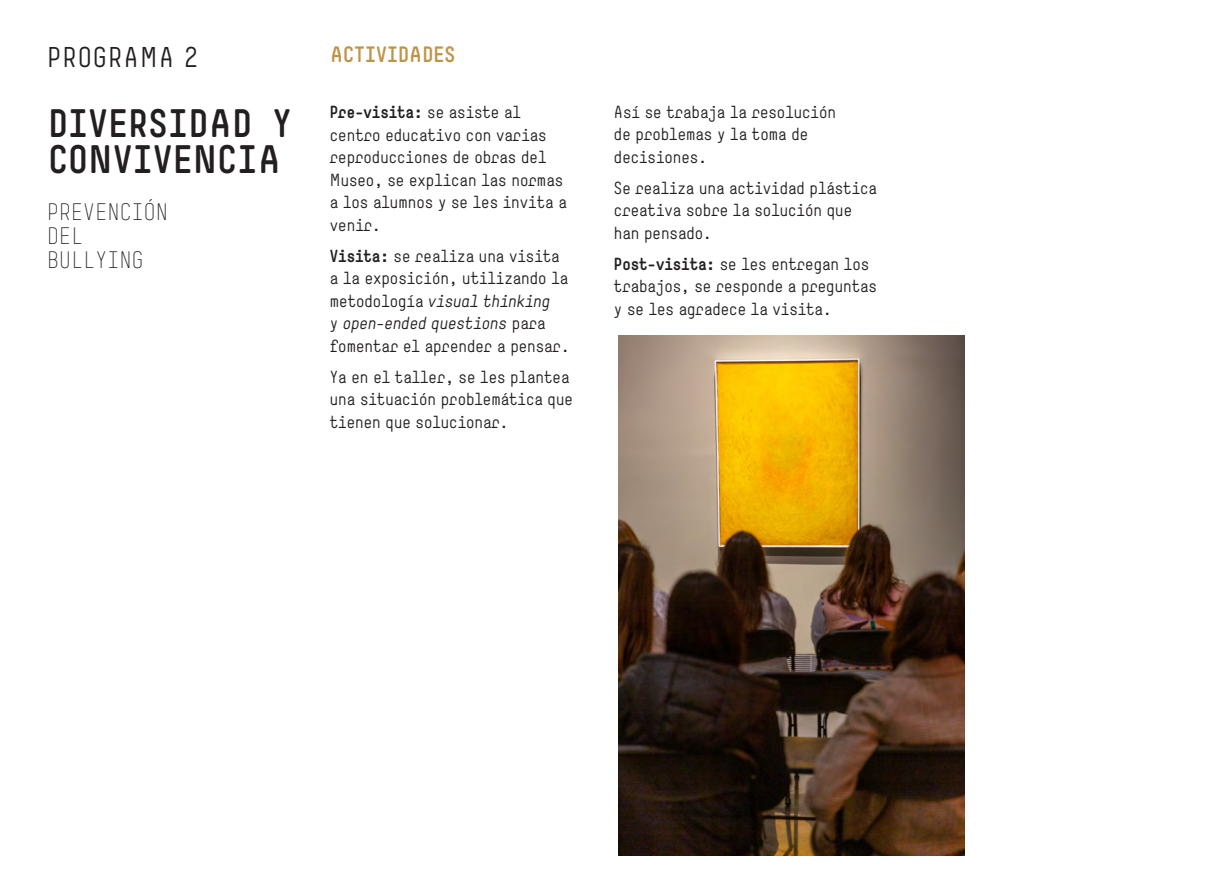
<style>
.page{position:relative;width:1229px;height:893px;background:#fff}
.page>*{position:absolute;margin:0;border:0;box-sizing:border-box;transform-origin:0 0}
.t1{font:700 37.5px/36px "Mun";letter-spacing:-.015em;color:#231f20}
.t2{font:27px "Mun";letter-spacing:.015em;color:#231f20}
.t3{font:300 22.5px/24px "Mun";letter-spacing:-.015em;color:#231f20}
.t4{font:700 21px "Mun";letter-spacing:-.025em;color:#be9447}
.t5{font:16.5px/22.5px "Mun";letter-spacing:-.04em;color:#231f20}
.s1{font-weight:700}
.s2{font-style:italic}
</style>
<div class="page">
<img style="left:619px;top:336px;width:346px;height:519px">
<h2 class="t2" style="left:47px;top:47px;width:153px">PROGRAMA 2</h2>
<h1 class="t1" style="left:48px;top:105px;width:246px">DIVERSIDAD Y<br>CONVIVENCIA</h1>
<h3 class="t3" style="left:47px;top:200px;width:123px">PREVENCIÓN<br>DEL<br>BULLYING</h3>
<p class="t4" style="left:330px;top:47px;width:127px">ACTIVIDADES</p>
<p class="t5" style="left:330px;top:103px;width:239px"><span class="s1">Pre-visita:</span> se asiste al centro educativo con varias reproducciones de obras del<br>Museo, se explican las normas a los alumnos y se les invita a venir.</p>
<p class="t5" style="left:330px;top:246px;width:242px"><span class="s1">Visita:</span> se realiza una visita a la exposición, utilizando la metodología <span class="s2">visual thinking<br></span>y <span class="s2">open-ended questions</span> para fomentar el aprender a pensar.</p>
<p class="t5" style="left:330px;top:367px;width:245px">Ya en el taller, se les plantea una situación problemática que tienen que solucionar.</p>
<p class="t5" style="left:614px;top:102px;width:224px">Así se trabaja la resolución de problemas y la toma de decisiones.</p>
<p class="t5" style="left:614px;top:178px;width:265px">Se realiza una actividad plástica creativa sobre la solución que han pensado.</p>
<p class="t5" style="left:614px;top:254px;width:265px"><span class="s1">Post-visita:</span> se les entregan los trabajos, se responde a preguntas y se les agradece la visita.</p>
</div>
